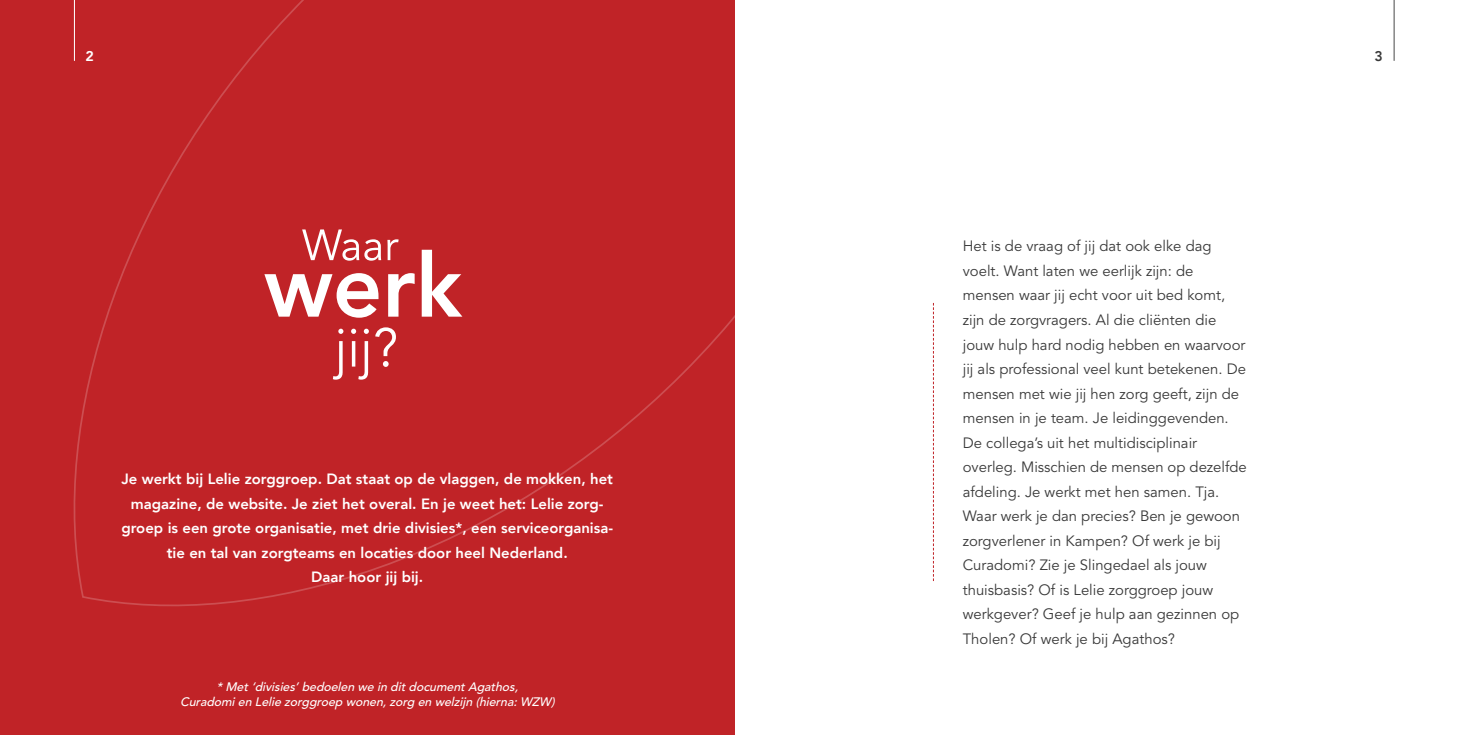
<style>
.page{position:relative;width:1469px;height:735px;background:#fff}
.page>*{position:absolute;margin:0;border:0;box-sizing:border-box;transform-origin:0 0}
.t1{font:14.88px/24.5px "Avenir LT Std";color:#393939}
.t2{font:800 14.88px/24.5px "Avenir";color:#fff;text-align:center}
.t3{font:800 14px "Avenir";color:#fff}
.t4{font:800 14px "Avenir";color:#393939}
.t5{font:italic 500 12.25px/15.8px "Avenir LT Std";color:#fff;text-align:center}
</style>
<div class="page">
<div style="left:0;top:0;width:734px;height:734px;background:#c02327"></div>
<svg style="left:73px;top:0;width:662px;height:607px"></svg>
<svg style="left:264px;top:229px;width:198px;height:88px"></svg>
<svg style="left:333px;top:327px;width:63px;height:52px"></svg>
<svg style="left:933px;top:303px;width:1px;height:277px"></svg>
<hr style="left:1393px;top:0;width:1px;height:61px;background:#484848">
<hr style="left:74px;top:0;width:1px;height:61px;background:#fff">
<p class="t3" style="left:86px;top:45px;width:10px">2</p>
<p class="t4" style="left:1374px;top:45px;width:10px">3</p>
<p class="t2" style="left:121px;top:466px;width:493px">Je werkt bij Lelie zorggroep. Dat staat op de vlaggen, de mokken, het magazine, de website. Je ziet het overal. En je weet het: Lelie zorg&shy;groep is een grote organisatie, met drie divisies*, een serviceorganisa&shy;tie en tal van zorgteams en locaties door heel Nederland.<br>Daar hoor jij bij.</p>
<p class="t5" style="left:180px;top:678px;width:379px">*Met‘divisies’bedoelen we in ditdocumentAgathos,<br>Curadomien Lelie zorggroep wonen,zorg en welzijn (hierna:WZW)</p>
<p class="t1" style="left:962px;top:234px;width:285px">Het is de vraag of jij dat ook elke dag voelt. Want laten we eerlijk zijn: de mensen waar jij echt voor uit bed komt, zijn de zorgvragers. Al die cliënten die jouw hulp hard nodig hebben en waarvoor jij als professional veel kunt betekenen. De mensen met wie jij hen zorg geeft, zijn de mensen in je team. Je leidinggevenden.<br>De collega’s uit het multidisciplinair overleg. Misschien de mensen op dezelfde afdeling. Je werkt met hen samen. Tja.<br>Waar werk je dan precies? Ben je gewoon zorgverlener in Kampen? Of werk je bij Curadomi? Zie je Slingedael als jouw thuisbasis? Of is Lelie zorggroep jouw werkgever? Geef je hulp aan gezinnen op Tholen? Of werk je bij Agathos?</p>
</div>
